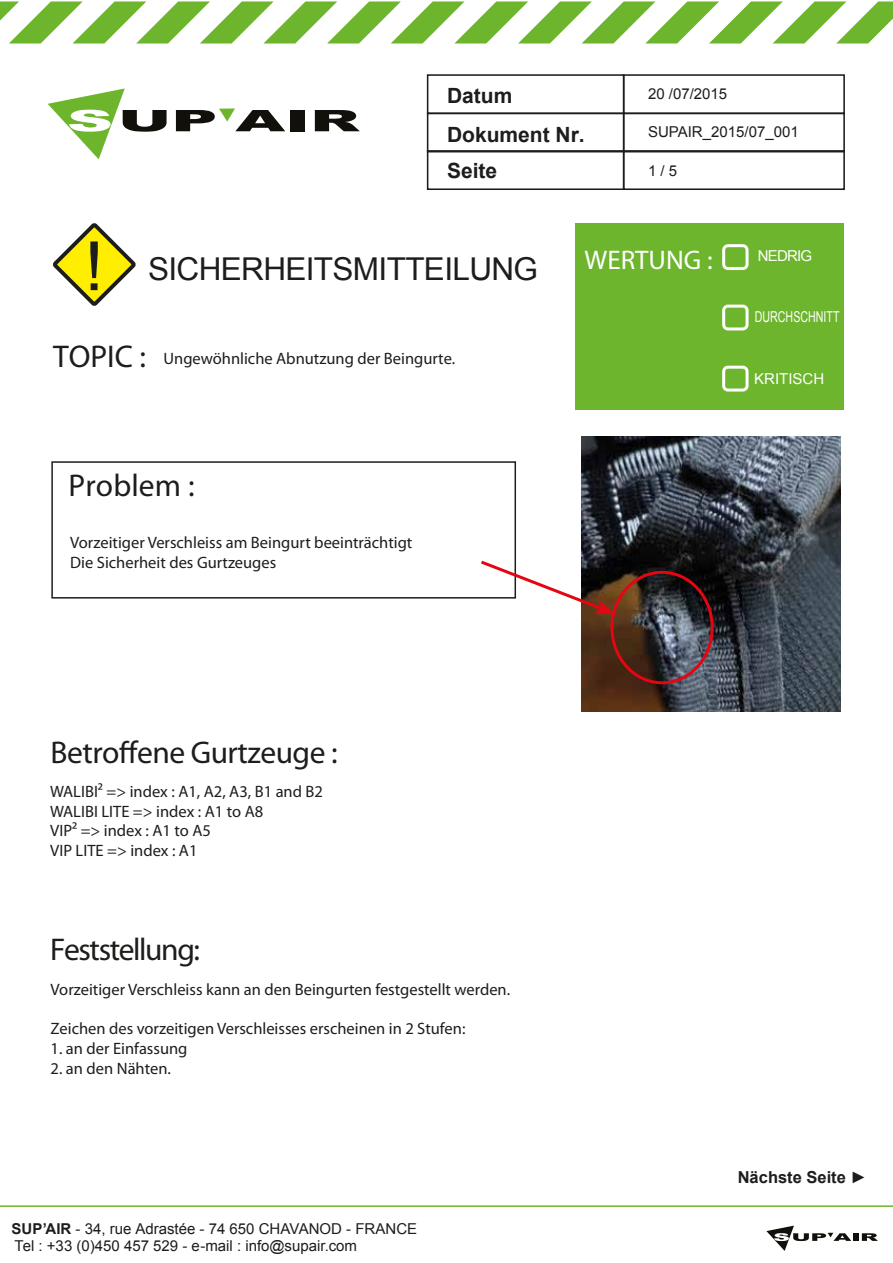
<style>
.page{position:relative;width:893px;height:1263px;background:#fff}
.page>*{position:absolute;margin:0;border:0;box-sizing:border-box;transform-origin:0 0}
.t1{font:67.95px "Arial";color:#1d1d1b}
.t2{font:31.5px "Myriad Pro";letter-spacing:-.015em;color:#1d1d1b}
.t3{font:31.5px "Arial";letter-spacing:-.02em;color:#1d1d1b}
.t4{font:31.5px "Myriad Pro";letter-spacing:-.045em;color:#1d1d1b}
.t5{font:31.5px "Myriad Pro";letter-spacing:.005em;color:#1d1d1b}
.t6{font:27px "Myriad Pro";color:#fff}
.t7{font:700 21px/39px "Arial";color:#1d1d1b}
.t8{font:16.5px/19.8px "Myriad Pro";color:#1d1d1b}
.t9{font:700 16.5px "Arial";color:#1d1d1b}
.t10{font:15px/17.1px "Arial";color:#1d1d1b}
.t11{font:15px "Arial";color:#fff}
.t12{font:15px "Arial";color:#fff;scale:.71 1}
.s1{font-weight:700}
</style>
<div class="page">
<div style="left:576px;top:223px;width:268px;height:187px;background:#6db52d"></div>
<div style="left:290px;top:110px;width:14px;height:21px;background:#12100b"></div>
<svg style="left:315px;top:110px;width:45px;height:21px"></svg>
<svg style="left:176px;top:108px;width:109px;height:23px"></svg>
<svg style="left:48px;top:88px;width:119px;height:71px"></svg>
<div style="left:722px;top:244px;width:27px;height:26px;border:3px solid #fff;border-radius:4px"></div>
<div style="left:722px;top:305px;width:27px;height:25px;border:3px solid #fff;border-radius:4px"></div>
<div style="left:722px;top:366px;width:27px;height:25px;border:3px solid #fff;border-radius:4px"></div>
<div style="left:51px;top:461px;width:465px;height:137px;border:2px solid #1d1d1b"></div>
<svg style="left:0;top:1px;width:893px;height:43px"></svg>
<svg style="left:53px;top:223px;width:83px;height:83px"></svg>
<div style="left:853px;top:1233px;width:5px;height:8px;background:#12100b"></div>
<svg style="left:862px;top:1233px;width:16px;height:8px"></svg>
<svg style="left:766px;top:1225px;width:85px;height:26px"></svg>
<hr style="left:0;top:1205px;width:893px;height:2px;background:#6db52d">
<img style="left:581px;top:436px;width:259px;height:275px">
<div style="left:610px;top:571px;width:104px;height:113px;border:3px solid #e30613;border-radius:50%"></div>
<svg style="left:478px;top:558px;width:136px;height:56px"></svg>
<div style="left:427px;top:74px;width:197px;height:40px;border:2px solid #1d1d1b"></div>
<div style="left:623px;top:74px;width:222px;height:40px;border:2px solid #1d1d1b"></div>
<div style="left:427px;top:113px;width:197px;height:39px;border:2px solid #1d1d1b"></div>
<div style="left:623px;top:113px;width:222px;height:39px;border:2px solid #1d1d1b"></div>
<div style="left:427px;top:150px;width:197px;height:40px;border:2px solid #1d1d1b"></div>
<div style="left:623px;top:150px;width:222px;height:40px;border:2px solid #1d1d1b"></div>
<p class="t7" style="left:447px;top:78px;width:139px">Datum<br>Dokument Nr.</p>
<p class="t10" style="left:648px;top:87px;width:81px">20 /07/2015</p>
<p class="t10" style="left:648px;top:125px;width:152px">SUPAIR_2015/07_001</p>
<h1 class="t1" style="left:85px;top:241px;width:20px">!</h1>
<p class="t7" style="left:447px;top:153px;width:52px">Seite</p>
<p class="t10" style="left:648px;top:164px;width:31px">1 / 5</p>
<h2 class="t3" style="left:148px;top:257px;width:391px">SICHERHEITSMITTEILUNG</h2>
<h3 class="t6" style="left:585px;top:247px;width:130px">WERTUNG :</h3>
<p class="t11" style="left:758px;top:250px;width:56px">NEDRIG</p>
<p class="t12" style="left:755px;top:311px;width:121px">DURCHSCHNITT</p>
<h2 class="t2" style="left:53px;top:341px;width:95px">TOPIC :</h2>
<p class="t8" style="left:163px;top:349px;width:293px">Ungewöhnliche Abnutzung der Beingurte.</p>
<h2 class="t5" style="left:69px;top:470px;width:127px">Problem :</h2>
<p class="t8" style="left:70px;top:533px;width:344px">Vorzeitiger Verschleiss am Beingurt beeinträchtigt<br>Die Sicherheit des Gurtzeuges</p>
<h2 class="t2" style="left:51px;top:737px;width:289px">Betroffene Gurtzeuge :</h2>
<p class="t8" style="left:50px;top:782px;width:274px">WALIBI² =&gt; index : A1, A2, A3, B1 and B2<br>WALIBI LITE =&gt; index : A1 to A8<br>VIP² =&gt; index : A1 to A5<br>VIP LITE =&gt; index : A1</p>
<h2 class="t4" style="left:50px;top:933px;width:151px">Feststellung:</h2>
<p class="t8" style="left:51px;top:980px;width:461px">Vorzeitiger Verschleiss kann an den Beingurten festgestellt werden.</p>
<p class="t8" style="left:51px;top:1019px;width:416px">Zeichen des vorzeitigen Verschleisses erscheinen in 2 Stufen:</p>
<p class="t8" style="left:51px;top:1039px;width:138px">1. an der Einfassung</p>
<p class="t8" style="left:51px;top:1059px;width:122px">2. an den Nähten.</p>
<p class="t10" style="left:12px;top:1221px;width:407px"><span class="s1">SUP’AIR</span> - 34, rue Adrastée - 74 650 CHAVANOD - FRANCE<br>Tel : +33 (0)450 457 529 - e-mail : info@supair.com</p>
<p class="t11" style="left:754px;top:373px;width:72px">KRITISCH</p>
<p class="t9" style="left:738px;top:1171px;width:131px">Nächste Seite ►</p>
</div>
